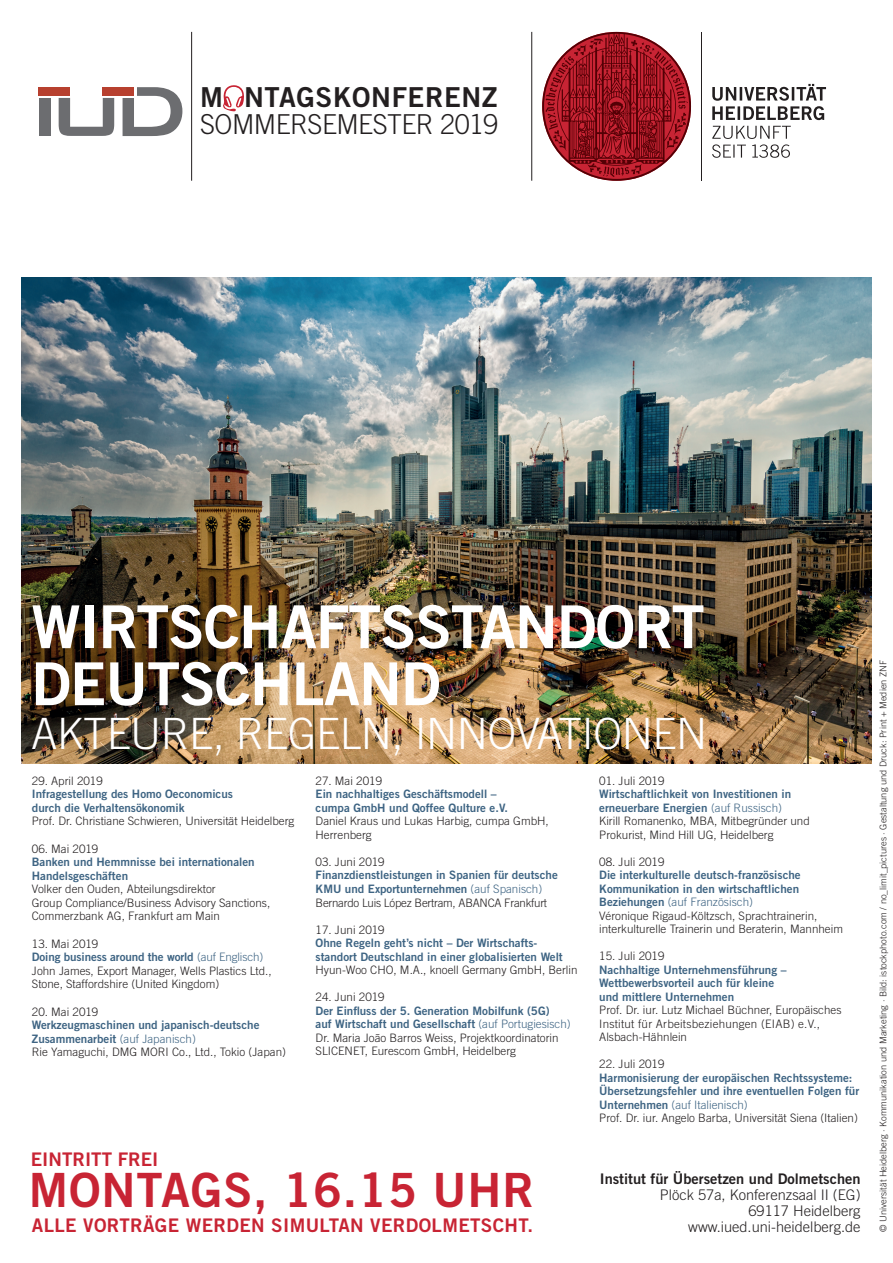
<style>
.page{position:relative;width:893px;height:1263px;background:#fff}
.page>*{position:absolute;margin:0;border:0;box-sizing:border-box;transform-origin:0 0}
.t1{font:59.25px/57px "Trade Gothic LT Pro Bd 2";letter-spacing:-.015em;color:#fff}
.t2{font:47.25px "Trade Gothic LT Pro Bd 2";letter-spacing:.02em;color:#c82434}
.t3{font:300 43.12px "Trade Gothic LT Pro";letter-spacing:-.01em;color:#fff}
.t4{font:300 27.45px "Trade Gothic LT Pro";letter-spacing:-.02em;color:#231f20}
.t5{font:27.45px "Trade Gothic LT Pro Bd 2";letter-spacing:.025em;color:#231f20}
.t6{font:18.75px "Trade Gothic LT Pro Bd 2";letter-spacing:.02em;color:#c82434}
.t7{font:18.75px "Trade Gothic LT Pro Bd 2";color:#c82434}
.t8{font:300 14.62px/16px "Trade Gothic LT Pro";color:#231f20;text-align:right}
.t9{font:14.62px "Trade Gothic LT Pro Bd 2";color:#231f20}
.t10{font:300 11.62px/13.5px "Trade Gothic LT Pro";color:#231f20}
.t11{font:11.62px/13.5px "Trade Gothic LT Pro Bd 2";color:#3e6483}
.t12{font:300 11.62px "Trade Gothic LT Pro";letter-spacing:-.02em;color:#231f20}
.t13{font:300 9.3px "Trade Gothic LT Pro";color:#231f20}
.s1{font-family:"Trade Gothic LT Pro";font-weight:300}
.s2{font-family:"Trade Gothic LT Pro Bd 2";font-weight:400;color:#3e6483}
.s3{color:#3e6483}
</style>
<div class="page">
<img style="left:21px;top:277px;width:850px;height:486px">
<hr style="left:701px;top:32px;width:1px;height:149px;background:#231f20">
<svg style="left:712px;top:126px;width:79px;height:32px"></svg>
<svg style="left:712px;top:84px;width:114px;height:36px"></svg>
<svg style="left:542px;top:32px;width:149px;height:149px"></svg>
<hr style="left:531px;top:32px;width:1px;height:149px;background:#231f20">
<hr style="left:191px;top:32px;width:1px;height:149px;background:#231f20">
<svg style="left:123px;top:87px;width:59px;height:49px"></svg>
<div style="left:121px;top:85px;width:15px;height:13px;background:#fff"></div>
<svg style="left:59px;top:98px;width:55px;height:38px"></svg>
<div style="left:39px;top:98px;width:11px;height:38px;background:#6c6d70"></div>
<div style="left:39px;top:87px;width:31px;height:9px;background:#b7402f"></div>
<div style="left:103px;top:87px;width:31px;height:9px;background:#b7402f"></div>
<svg style="left:223px;top:85px;width:21px;height:27px"></svg>
<h3 class="t5" style="left:200px;top:80px;width:299px">M NTAGSKONFERENZ</h3>
<h3 class="t4" style="left:200px;top:108px;width:300px">SOMMERSEMESTER 2019</h3>
<h1 class="t1" style="left:31px;top:597px;width:675px">WIRTSCHAFTSSTANDORT<br>DEUTSCHLAND</h1>
<h3 class="t3" style="left:31px;top:708px;width:677px">AKTEURE, REGELN, INNOVATIONEN</h3>
<p class="t10" style="left:32px;top:774px;width:72px">29. April 2019</p>
<p class="t11" style="left:32px;top:787px;width:203px">Infragestellung des Homo Oeconomicus durch die Verhaltensökonomik</p>
<p class="t10" style="left:32px;top:814px;width:264px">Prof. Dr. Christiane Schwieren, Universität Heidelberg</p>
<p class="t10" style="left:32px;top:842px;width:68px">06. Mai 2019</p>
<p class="t11" style="left:32px;top:855px;width:224px">Banken und Hemmnisse bei internationalen<br>Handelsgeschäften</p>
<p class="t10" style="left:32px;top:882px;width:240px">Volker den Ouden, Abteilungsdirektor<br>Group Compliance/Business Advisory Sanctions,<br>Commerzbank AG, Frankfurt am Main</p>
<p class="t10" style="left:32px;top:937px;width:68px">13. Mai 2019</p>
<p class="t11" style="left:32px;top:950px;width:233px">Doing business around the world <span class="s1">(auf Englisch)</span></p>
<p class="t10" style="left:32px;top:964px;width:241px">John James, Export Manager, Wells Plastics Ltd.,<br>Stone, Staffordshire (United Kingdom)</p>
<p class="t10" style="left:32px;top:1005px;width:68px">20. Mai 2019</p>
<p class="t11" style="left:32px;top:1018px;width:229px">Werkzeugmaschinen und japanisch-deutsche<br>Zusammenarbeit <span class="s1">(auf Japanisch)</span></p>
<p class="t10" style="left:32px;top:1045px;width:256px">Rie Yamaguchi, DMG MORI Co., Ltd., Tokio (Japan)</p>
<p class="t10" style="left:316px;top:774px;width:68px">27. Mai 2019</p>
<p class="t11" style="left:316px;top:787px;width:194px">Ein nachhaltiges Geschäftsmodell – cumpa GmbH und Qoffee Qulture e.V.</p>
<p class="t10" style="left:316px;top:814px;width:235px">Daniel Kraus und Lukas Harbig, cumpa GmbH,<br>Herrenberg</p>
<p class="t10" style="left:316px;top:855px;width:71px">03. Juni 2019</p>
<p class="t11" style="left:316px;top:868px;width:244px">Finanzdienstleistungen in Spanien für deutsche<br>KMU und Exportunternehmen <span class="s1">(auf Spanisch)</span></p>
<p class="t12" style="left:316px;top:895px;width:233px">Bernardo Luis López Bertram, ABANCA Frankfurt</p>
<p class="t10" style="left:316px;top:922px;width:71px">17. Juni 2019</p>
<p class="t11" style="left:316px;top:936px;width:249px">Ohne Regeln geht’s nicht – Der Wirtschafts&shy;standort Deutschland in einer globalisierten Welt</p>
<p class="t10" style="left:316px;top:963px;width:264px">Hyun-Woo CHO, M.A., knoell Germany GmbH, Berlin</p>
<p class="t10" style="left:316px;top:990px;width:71px">24. Juni 2019</p>
<p class="t11" style="left:316px;top:1003px;width:257px">Der Einfluss der 5. Generation Mobilfunk (5G)<br>auf Wirtschaft und Gesellschaft <span class="s1">(auf Portugiesisch)</span></p>
<p class="t10" style="left:316px;top:1030px;width:245px">Dr. Maria João Barros Weiss, Projektkoordinatorin<br>SLICENET, Eurescom GmbH, Heidelberg</p>
<h3 class="t7" style="left:31px;top:1147px;width:129px">EINTRITT FREI</h3>
<h2 class="t2" style="left:29px;top:1161px;width:507px">MONTAGS, 16.15 UHR</h2>
<h3 class="t6" style="left:32px;top:1213px;width:503px">ALLE VORTRÄGE WERDEN SIMULTAN VERDOLMETSCHT.</h3>
<p class="t10" style="left:599px;top:774px;width:67px">01. Juli 2019</p>
<p class="t11" style="left:599px;top:787px;width:193px">Wirtschaftlichkeit von Investitionen in erneuerbare Energien <span class="s1">(auf Russisch)</span></p>
<p class="t10" style="left:599px;top:814px;width:212px">Kirill Romanenko, MBA, Mitbegründer und<br>Prokurist, Mind Hill UG, Heidelberg</p>
<p class="t10" style="left:599px;top:855px;width:67px">08. Juli 2019</p>
<p class="t11" style="left:599px;top:868px;width:203px">Die interkulturelle deutsch-französische<br>Kommunikation in den wirtschaftlichen</p>
<p class="t10" style="left:599px;top:895px;width:245px"><span class="s2">Beziehungen</span> <span class="s3">(auf Französisch)<br></span>Véronique Rigaud-Költzsch, Sprachtrainerin, interkulturelle Trainerin und Beraterin, Mannheim</p>
<p class="t10" style="left:599px;top:949px;width:67px">15. Juli 2019</p>
<p class="t11" style="left:599px;top:963px;width:189px">Nachhaltige Unternehmensführung –<br>Wettbewerbsvorteil auch für kleine und mittlere Unternehmen</p>
<p class="t10" style="left:599px;top:1003px;width:244px">Prof. Dr. iur. Lutz Michael Büchner, Europäisches<br>Institut für Arbeitsbeziehungen (EIAB) e.V.,<br>Alsbach-Hähnlein</p>
<p class="t10" style="left:599px;top:1057px;width:67px">22. Juli 2019</p>
<p class="t11" style="left:599px;top:1071px;width:261px">Harmonisierung der europäischen Rechtssysteme:<br>Übersetzungsfehler und ihre eventuellen Folgen für</p>
<p class="t10" style="left:599px;top:1098px;width:260px"><span class="s2">Unternehmen</span> <span class="s3">(auf Italienisch)<br></span>Prof. Dr. iur. Angelo Barba, Universität Siena (Italien)</p>
<p class="t9" style="left:600px;top:1169px;width:262px">Institut für Übersetzen und Dolmetschen</p>
<p class="t8" style="left:660px;top:1186px;width:202px">Plöck 57a, Konferenzsaal II (EG)<br>69117 Heidelberg www.iued.uni-heidelberg.de</p>
<p class="t13" style="left:877px;top:1231px;width:573px;rotate:-90deg">© Universität Heidelberg · Kommunikation und Marketing · Bild: istockphoto.com / no_limit_pictures · Gestaltung und Druck: Print + Medien ZNF</p>
</div>
